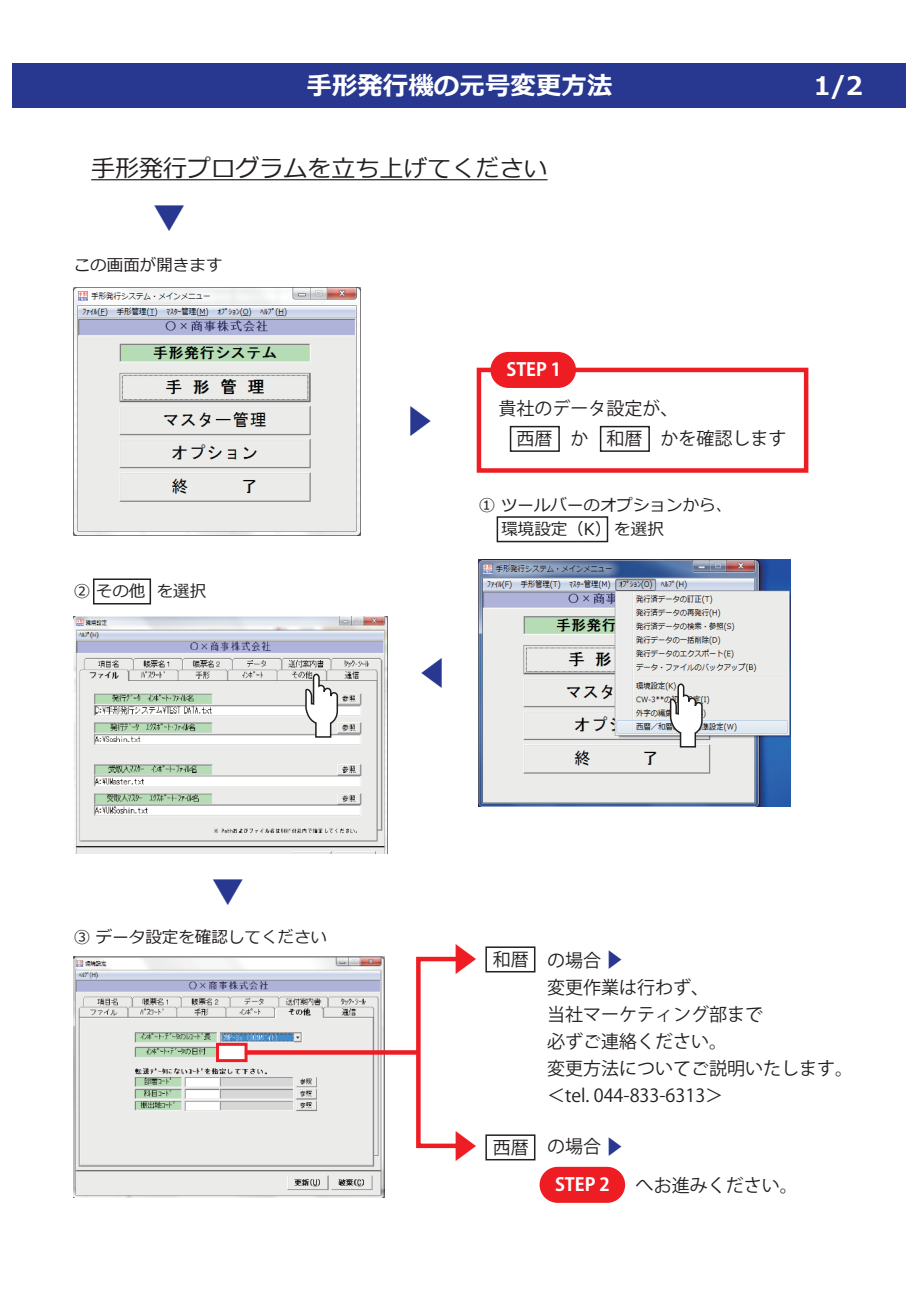
<style>
.page{position:relative;width:919px;height:1289px;background:#fff}
.page>*{position:absolute;margin:0;border:0;box-sizing:border-box;transform-origin:0 0}
.t1{font:31.5px "Koz Go Pr 6 N";color:#283890}
.t2{font:31.5px "Koz Go Pr 6 N";color:#ee1d23}
.t3{font:700 25.5px "Meiryo";color:#fff}
.t4{font:24px "Meiryo";color:#231f20}
.t5{font:18px/27px "Koz Go Pr 6 N";color:#231f20}
.t6{font:700 18px "Koz Go Pr 6 N";color:#fff}
.t7{font:16.5px/24px "Meiryo";color:#231f20}
.s1{font-size:19.5px;color:#283890}
</style>
<div class="page">
<div style="left:13px;top:63px;width:893px;height:45px;background:#283890"></div>
<img style="left:74px;top:287px;width:286px;height:248px">
<hr style="left:91px;top:179px;width:456px;height:1px;background:#231f20">
<div style="left:496px;top:516px;width:112px;height:26px;border:2px solid #231f20"></div>
<img style="left:479px;top:559px;width:311px;height:247px">
<svg style="left:668px;top:682px;width:35px;height:66px"></svg>
<img style="left:74px;top:616px;width:314px;height:237px">
<svg style="left:304px;top:673px;width:35px;height:65px"></svg>
<div style="left:93px;top:578px;width:58px;height:26px;border:2px solid #231f20"></div>
<div style="left:476px;top:368px;width:332px;height:105px;border:4px solid #ee1d23"></div>
<div style="left:490px;top:352px;width:86px;height:36px;background:#ee1d23;border-radius:18px"></div>
<div style="left:509px;top:426px;width:51px;height:26px;border:2px solid #231f20"></div>
<div style="left:599px;top:426px;width:51px;height:26px;border:2px solid #231f20"></div>
<img style="left:74px;top:956px;width:310px;height:240px">
<div style="left:485px;top:946px;width:50px;height:26px;border:2px solid #231f20"></div>
<div style="left:216px;top:1042px;width:31px;height:20px;background:#fff;border:3px solid #ee1d23"></div>
<svg style="left:245px;top:1050px;width:171px;height:4px"></svg>
<div style="left:416px;top:956px;width:44px;height:192px;border:4px solid #ee1d23"></div>
<div style="left:539px;top:1166px;width:86px;height:36px;background:#ee1d23;border-radius:18px"></div>
<div style="left:485px;top:1134px;width:50px;height:26px;border:2px solid #231f20"></div>
<h2 class="t3" style="left:306px;top:68px;width:307px">手形発行機の元号変更方法</h2>
<h3 class="t4" style="left:91px;top:152px;width:457px">手形発行プログラムを立ち上げてください</h3>
<h1 class="t1" style="left:153px;top:199px;width:33px">▼</h1>
<p class="t7" style="left:74px;top:254px;width:150px">この画面が開きます</p>
<h2 class="t3" style="left:813px;top:68px;width:51px">1/2</h2>
<p class="t7" style="left:74px;top:580px;width:134px">② その他 を選択</p>
<h1 class="t1" style="left:403px;top:404px;width:33px">▶</h1>
<p class="t6" style="left:506px;top:359px;width:56px">STEP 1</p>
<p class="t5" style="left:498px;top:394px;width:290px;line-height:30px">貴社のデータ設定が、<br>　西暦　か　和暦　かを確認します</p>
<p class="t7" style="left:501px;top:494px;width:232px;text-indent:-22px">① ツールバーのオプションから、環境設定（K） を選択</p>
<h1 class="t1" style="left:449px;top:690px;width:33px;rotate:-180deg">▶</h1>
<h1 class="t1" style="left:212px;top:873px;width:33px">▼</h1>
<p class="t7" style="left:74px;top:925px;width:255px">③ データ設定を確認してください</p>
<h1 class="t2" style="left:448px;top:941px;width:33px">▶</h1>
<h1 class="t2" style="left:448px;top:1128px;width:33px">▶</h1>
<p class="t5" style="left:547px;top:947px;width:307px;text-indent:-54px">和暦 の場合 <span class="s1">▶<br></span>変更作業は行わず、<br>当社マーケティング部まで<br>必ずご連絡ください。<br>変更方法についてご説明いたします。＜tel. 044-833-6313＞</p>
<p class="t5" style="left:492px;top:1133px;width:132px">西暦 の場合 <span class="s1">▶</span></p>
<p class="t6" style="left:555px;top:1174px;width:56px">STEP 2</p>
<p class="t5" style="left:635px;top:1172px;width:163px">へお進みください。</p>
</div>
